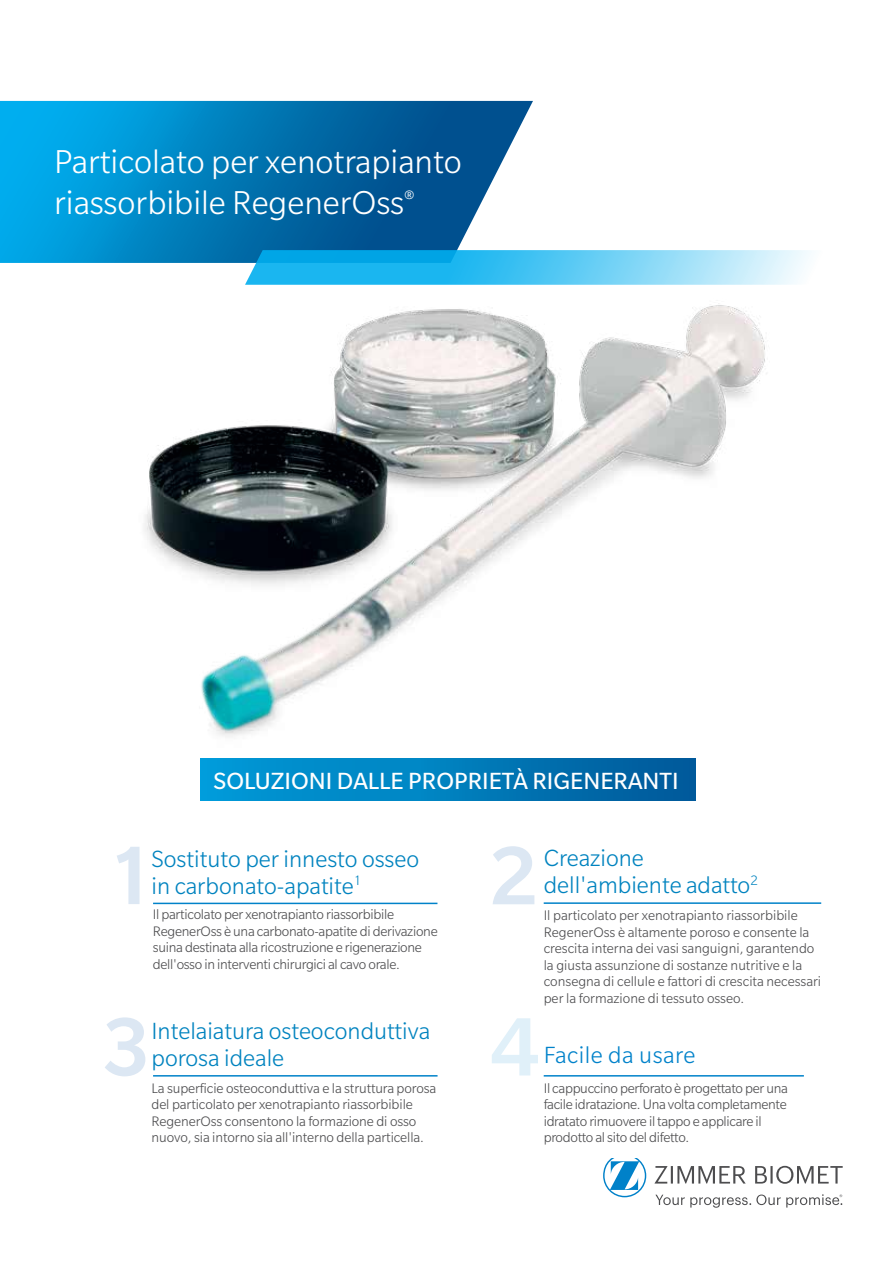
<style>
.page{position:relative;width:893px;height:1263px;background:#fff}
.page>*{position:absolute;margin:0;border:0;box-sizing:border-box;transform-origin:0 0}
.t1{font:500 90px "Slate Pro";color:#dce7f3}
.t2{font:500 90px "Slate Pro";color:#e0f0f9}
.t3{font:300 36px/40.5px "Slate Pro";color:#fff}
.t4{font:300 25.5px/27px "Slate Pro";color:#0083bf}
.t5{font:25.5px "Slate Pro";color:#fff}
.t6{font:300 25.5px "Slate Pro";letter-spacing:.02em;color:#0082ca}
.t7{font:300 15px/16.5px "Slate Pro";letter-spacing:-.005em;color:#4d4d4f}
.t8{font:300 14.85px "Slate Pro";color:#0083bf}
</style>
<div class="page">
<div style="left:201px;top:758px;width:495px;height:43px;background:linear-gradient(to right,#009edb,#005a9b)"></div>
<svg style="left:0;top:101px;width:533px;height:162px;background:#1181bb"></svg>
<svg style="left:245px;top:250px;width:566px;height:35px;background:#5bc8f2"></svg>
<hr style="left:153px;top:903px;width:284px;height:1px;background:#0082c9">
<hr style="left:153px;top:1075px;width:285px;height:1px;background:#0082c9">
<hr style="left:544px;top:902px;width:277px;height:2px;background:#0082c9">
<svg style="left:655px;top:1166px;width:188px;height:18px"></svg>
<svg style="left:603px;top:1159px;width:43px;height:38px"></svg>
<svg style="left:655px;top:1194px;width:187px;height:14px"></svg>
<img style="left:144px;top:303px;width:623px;height:468px">
<hr style="left:544px;top:1075px;width:260px;height:1px;background:#0082ca">
<h2 class="t3" style="left:54px;top:142px;width:409px">Particolato per xenotrapianto riassorbibile RegenerOss<sup>®</sup></h2>
<h3 class="t5" style="left:214px;top:767px;width:466px">SOLUZIONI DALLE PROPRIETÀ RIGENERANTI</h3>
<h1 class="t1" style="left:106px;top:827px;width:51px">1</h1>
<h3 class="t4" style="left:152px;top:845px;width:269px">Sostituto per innesto osseo in carbonato-apatite<sup>1</sup></h3>
<p class="t7" style="left:153px;top:906px;width:286px">Il particolato per xenotrapianto riassorbibile RegenerOss è una carbonato-apatite di derivazione suina destinata alla ricostruzione e rigenerazione dell'osso in interventi chirurgici al cavo orale.</p>
<h1 class="t1" style="left:489px;top:827px;width:51px">2</h1>
<h3 class="t4" style="left:544px;top:845px;width:208px">Creazione dell'ambiente adatto</h3>
<p class="t8" style="left:750px;top:872px;width:9px">2</p>
<p class="t7" style="left:544px;top:907px;width:279px">Il particolato per xenotrapianto riassorbibile RegenerOss è altamente poroso e consente la crescita interna dei vasi sanguigni, garantendo la giusta assunzione di sostanze nutritive e la consegna di cellule e fattori di crescita necessari per la formazione di tessuto osseo.</p>
<h1 class="t1" style="left:102px;top:998px;width:51px">3</h1>
<h3 class="t4" style="left:152px;top:1017px;width:280px">Intelaiatura osteoconduttiva porosa ideale</h3>
<p class="t7" style="left:152px;top:1080px;width:286px">La superficie osteoconduttiva e la struttura porosa del particolato per xenotrapianto riassorbibile RegenerOss consentono la formazione di osso nuovo, sia intorno sia all'interno della particella.</p>
<h1 class="t2" style="left:490px;top:998px;width:51px">4</h1>
<h3 class="t6" style="left:544px;top:1042px;width:153px">Facile da usare</h3>
<p class="t7" style="left:544px;top:1080px;width:246px">Il cappuccino perforato è progettato per una facile idratazione. Una volta completamente idratato rimuovere il tappo e applicare il prodotto al sito del difetto.</p>
</div>
